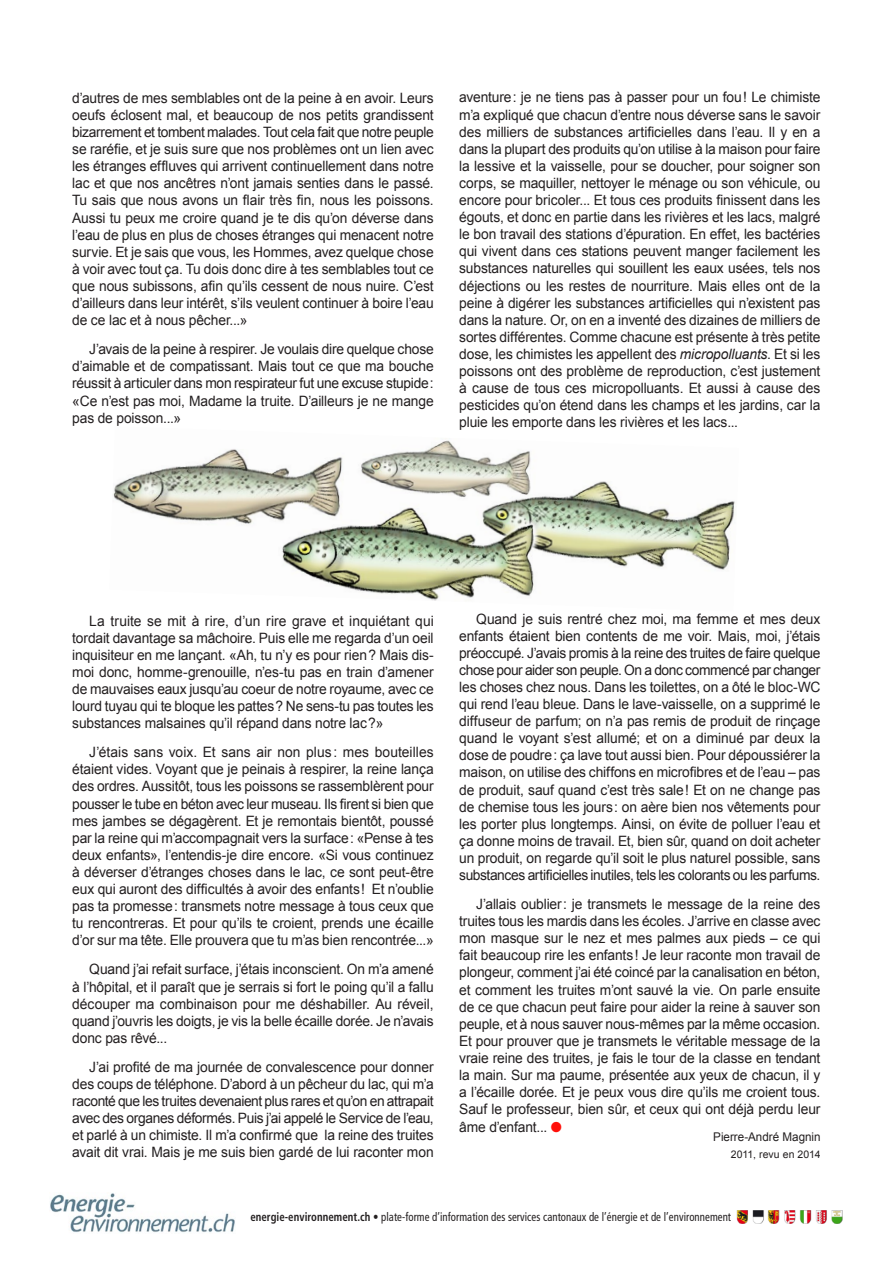
<style>
.page{position:relative;width:893px;height:1263px;background:#fff}
.page>*{position:absolute;margin:0;border:0;box-sizing:border-box;transform-origin:0 0}
.t1{font:14.25px/17.1px "Arial";letter-spacing:-.01em;color:#231f20;text-align:justify}
.t2{font:condensed 12px "Frutiger";letter-spacing:.005em;color:#231f20;scale:.9 1}
.t3{font:12px "Arial";color:#231f20}
.t4{font:10.5px "Arial";letter-spacing:.005em;color:#231f20}
.s1{font-style:italic}
.s2{color:#ff0f09}
.s3{font-weight:700}
</style>
<div class="page">
<img style="left:736px;top:1210px;width:106px;height:13px">
<img style="left:50px;top:1193px;width:185px;height:40px">
<img style="left:113px;top:440px;width:622px;height:161px">
<p class="t1" style="left:72px;top:89px;width:363px">d’autres de mes semblables ont de la peine à en avoir. Leurs oeufs éclosent mal, et beaucoup de nos petits grandissent bizarrement et tombent malades. Tout cela fait que notre peuple se raréfie, et je suis sure que nos problèmes ont un lien avec les étranges effluves qui arrivent continuellement dans notre lac et que nos ancêtres n’ont jamais senties dans le passé.<br>Tu sais que nous avons un flair très fin, nous les poissons.<br>Aussi tu peux me croire quand je te dis qu’on déverse dans l’eau de plus en plus de choses étranges qui menacent notre survie. Et je sais que vous, les Hommes, avez quelque chose à voir avec tout ça. Tu dois donc dire à tes semblables tout ce que nous subissons, afin qu’ils cessent de nous nuire. C’est d’ailleurs dans leur intérêt, s’ils veulent continuer à boire l’eau de ce lac et à nous pêcher...»</p>
<p class="t1" style="left:72px;top:341px;width:363px;text-indent:17px">J’avais de la peine à respirer. Je voulais dire quelque chose d’aimable et de compatissant. Mais tout ce que ma bouche réussit à articuler dans mon respirateur fut une excuse stupide: «Ce n’est pas moi, Madame la truite. D’ailleurs je ne mange pas de poisson...»</p>
<p class="t1" style="left:459px;top:89px;width:363px">aventure: je ne tiens pas à passer pour un fou! Le chimiste m’a expliqué que chacun d’entre nous déverse sans le savoir des milliers de substances artificielles dans l’eau. Il y en a dans la plupart des produits qu’on utilise à la maison pour faire la lessive et la vaisselle, pour se doucher, pour soigner son corps, se maquiller, nettoyer le ménage ou son véhicule, ou encore pour bricoler... Et tous ces produits finissent dans les égouts, et donc en partie dans les rivières et les lacs, malgré le bon travail des stations d’épuration. En effet, les bactéries qui vivent dans ces stations peuvent manger facilement les substances naturelles qui souillent les eaux usées, tels nos déjections ou les restes de nourriture. Mais elles ont de la peine à digérer les substances artificielles qui n’existent pas dans la nature. Or, on en a inventé des dizaines de milliers de sortes différentes. Comme chacune est présente à très petite dose, les chimistes les appellent des <span class="s1">micropolluants</span>. Et si les poissons ont des problème de reproduction, c’est justement à cause de tous ces micropolluants. Et aussi à cause des pesticides qu’on étend dans les champs et les jardins, car la pluie les emporte dans les rivières et les lacs...</p>
<p class="t1" style="left:72px;top:612px;width:363px;text-indent:17px">La truite se mit à rire, d’un rire grave et inquiétant qui tordait davantage sa mâchoire. Puis elle me regarda d’un oeil inquisiteur en me lançant. «Ah, tu n’y es pour rien? Mais dis&shy;moi donc, homme-grenouille, n’es-tu pas en train d’amener de mauvaises eaux jusqu’au coeur de notre royaume, avec ce lourd tuyau qui te bloque les pattes? Ne sens-tu pas toutes les substances malsaines qu’il répand dans notre lac?»</p>
<p class="t1" style="left:72px;top:744px;width:363px;text-indent:17px">J’étais sans voix. Et sans air non plus : mes bouteilles étaient vides. Voyant que je peinais à respirer, la reine lança des ordres. Aussitôt, tous les poissons se rassemblèrent pour pousser le tube en béton avec leur museau. Ils firent si bien que mes jambes se dégagèrent. Et je remontais bientôt, poussé par la reine qui m’accompagnait vers la surface: «Pense à tes deux enfants», l’entendis-je dire encore. «Si vous continuez à déverser d’étranges choses dans le lac, ce sont peut-être eux qui auront des difficultés à avoir des enfants! Et n’oublie pas ta promesse: transmets notre message à tous ceux que tu rencontreras. Et pour qu’ils te croient, prends une écaille d’or sur ma tête. Elle prouvera que tu m’as bien rencontrée...»</p>
<p class="t1" style="left:72px;top:961px;width:363px;text-indent:17px">Quand j’ai refait surface, j’étais inconscient. On m’a amené à l’hôpital, et il paraît que je serrais si fort le poing qu’il a fallu découper ma combinaison pour me déshabiller. Au réveil, quand j’ouvris les doigts, je vis la belle écaille dorée. Je n’avais donc pas rêvé...</p>
<p class="t1" style="left:72px;top:1058px;width:363px;text-indent:17px">J’ai profité de ma journée de convalescence pour donner des coups de téléphone. D’abord à un pêcheur du lac, qui m’a raconté que les truites devenaient plus rares et qu’on en attrapait avec des organes déformés. Puis j’ai appelé le Service de l’eau, et parlé à un chimiste. Il m’a confirmé que la reine des truites avait dit vrai. Mais je me suis bien gardé de lui raconter mon</p>
<p class="t1" style="left:459px;top:610px;width:363px;text-indent:17px">Quand je suis rentré chez moi, ma femme et mes deux enfants étaient bien contents de me voir. Mais, moi, j’étais préoccupé. J’avais promis à la reine des truites de faire quelque chose pour aider son peuple. On a donc commencé par changer les choses chez nous. Dans les toilettes, on a ôté le bloc-WC qui rend l’eau bleue. Dans le lave-vaisselle, on a supprimé le diffuseur de parfum; on n’a pas remis de produit de rinçage quand le voyant s’est allumé; et on a diminué par deux la dose de poudre: ça lave tout aussi bien. Pour dépoussiérer la maison, on utilise des chiffons en microfibres et de l’eau – pas de produit, sauf quand c’est très sale! Et on ne change pas de chemise tous les jours: on aère bien nos vêtements pour les porter plus longtemps. Ainsi, on évite de polluer l’eau et ça donne moins de travail. Et, bien sûr, quand on doit acheter un produit, on regarde qu’il soit le plus naturel possible, sans substances artificielles inutiles, tels les colorants ou les parfums.</p>
<p class="t1" style="left:459px;top:896px;width:363px;text-indent:17px">J’allais oublier: je transmets le message de la reine des truites tous les mardis dans les écoles. J’arrive en classe avec mon masque sur le nez et mes palmes aux pieds – ce qui fait beaucoup rire les enfants! Je leur raconte mon travail de plongeur, comment j’ai été coincé par la canalisation en béton, et comment les truites m’ont sauvé la vie. On parle ensuite de ce que chacun peut faire pour aider la reine à sauver son peuple, et à nous sauver nous-mêmes par la même occasion.<br>Et pour prouver que je transmets le véritable message de la vraie reine des truites, je fais le tour de la classe en tendant la main. Sur ma paume, présentée aux yeux de chacun, il y a l’écaille dorée. Et je peux vous dire qu’ils me croient tous.<br>Sauf le professeur, bien sûr, et ceux qui ont déjà perdu leur âme d’enfant... <span class="s2">●</span></p>
<p class="t3" style="left:713px;top:1129px;width:109px">Pierre-André Magnin</p>
<p class="t4" style="left:731px;top:1147px;width:91px">2011, revu en 2014</p>
<p class="t2" style="left:250px;top:1210px;width:536px"><span class="s3">energie-environnement.ch</span> • plate-forme d’information des services cantonaux de l’énergie et de l’environnement</p>
</div>
